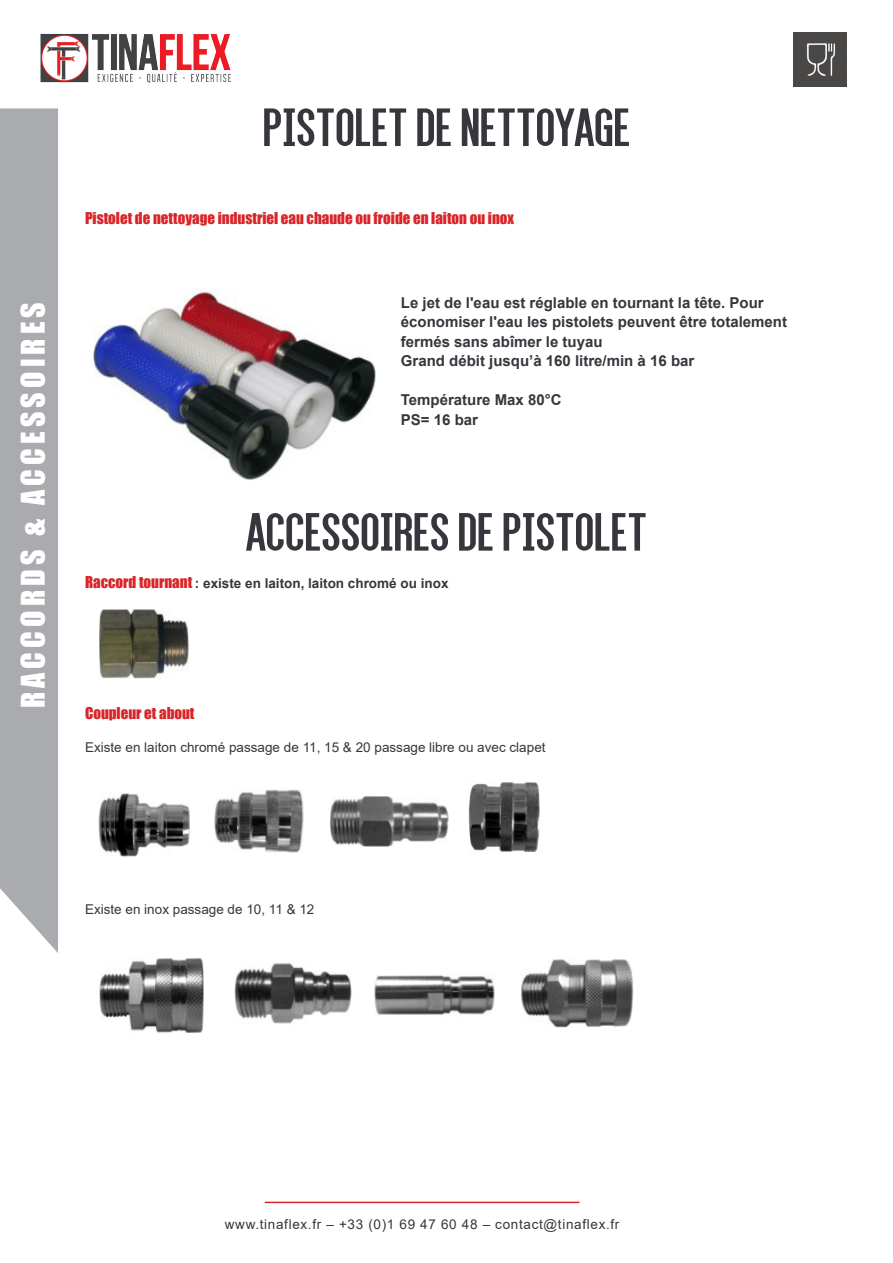
<style>
.page{position:relative;width:893px;height:1263px;background:#fff}
.page>*{position:absolute;margin:0;border:0;box-sizing:border-box;transform-origin:0 0}
.t1{font:57px "Alegre Sans";color:#35373d}
.t2{font:30px "Impact";letter-spacing:.14em;color:#fff}
.t3{font:700 15px/19.5px "Arial";color:#35373d}
.t4{font:15px "Impact";color:#d92529}
.t5{font:13.5px "Arial";color:#35373d}
.t6{font:13.5px "Arial";letter-spacing:.05em;color:#35373d}
.t7{font:700 13.5px "Arial";color:#35373d}
.s1{font-family:"Impact";font-weight:400;font-size:15px;color:#d92529}
</style>
<div class="page">
<hr style="left:265px;top:1201px;width:314px;height:2px;background:#d92529">
<img style="left:40px;top:33px;width:191px;height:50px">
<div style="left:0;top:108px;width:58px;height:845px;background:#aaabaf"></div>
<img style="left:793px;top:33px;width:53px;height:53px">
<img style="left:93px;top:289px;width:283px;height:191px">
<img style="left:100px;top:609px;width:89px;height:70px">
<img style="left:98px;top:793px;width:92px;height:63px">
<img style="left:214px;top:789px;width:90px;height:64px">
<img style="left:330px;top:796px;width:118px;height:50px">
<img style="left:468px;top:782px;width:71px;height:70px">
<img style="left:100px;top:958px;width:103px;height:75px">
<img style="left:234px;top:963px;width:118px;height:61px">
<img style="left:374px;top:975px;width:121px;height:40px">
<img style="left:521px;top:959px;width:112px;height:68px">
<h2 class="t2" style="left:10px;top:708px;width:408px;rotate:-90deg">RACCORDS &amp; ACCESSOIRES</h2>
<p class="t1" style="left:263px;top:93px;width:369px">PISTOLET DE NETTOYAGE</p>
<p class="t4" style="left:85px;top:207px;width:430px">Pistolet de nettoyage industriel eau chaude ou froide en laiton ou inox</p>
<p class="t3" style="left:401px;top:293px;width:388px">Le jet de l'eau est réglable en tournant la tête. Pour économiser l'eau les pistolets peuvent être totalement fermés sans abîmer le tuyau</p>
<p class="t3" style="left:401px;top:352px;width:295px">Grand débit jusqu’à 160 litre/min à 16 bar</p>
<p class="t3" style="left:401px;top:391px;width:162px">Température Max 80°C</p>
<p class="t3" style="left:401px;top:410px;width:79px">PS= 16 bar</p>
<p class="t1" style="left:246px;top:498px;width:402px">ACCESSOIRES DE PISTOLET</p>
<p class="t7" style="left:85px;top:574px;width:365px"><span class="s1">Raccord tournant</span> : existe en laiton, laiton chromé ou inox</p>
<p class="t4" style="left:85px;top:702px;width:111px">Coupleur et about</p>
<p class="t5" style="left:85px;top:738px;width:462px">Existe en laiton chromé passage de 11, 15 &amp; 20 passage libre ou avec clapet</p>
<p class="t5" style="left:85px;top:900px;width:231px">Existe en inox passage de 10, 11 &amp; 12</p>
<p class="t6" style="left:225px;top:1215px;width:396px">www.tinaflex.fr – +33 (0)1 69 47 60 48 – contact@tinaflex.fr</p>
</div>
